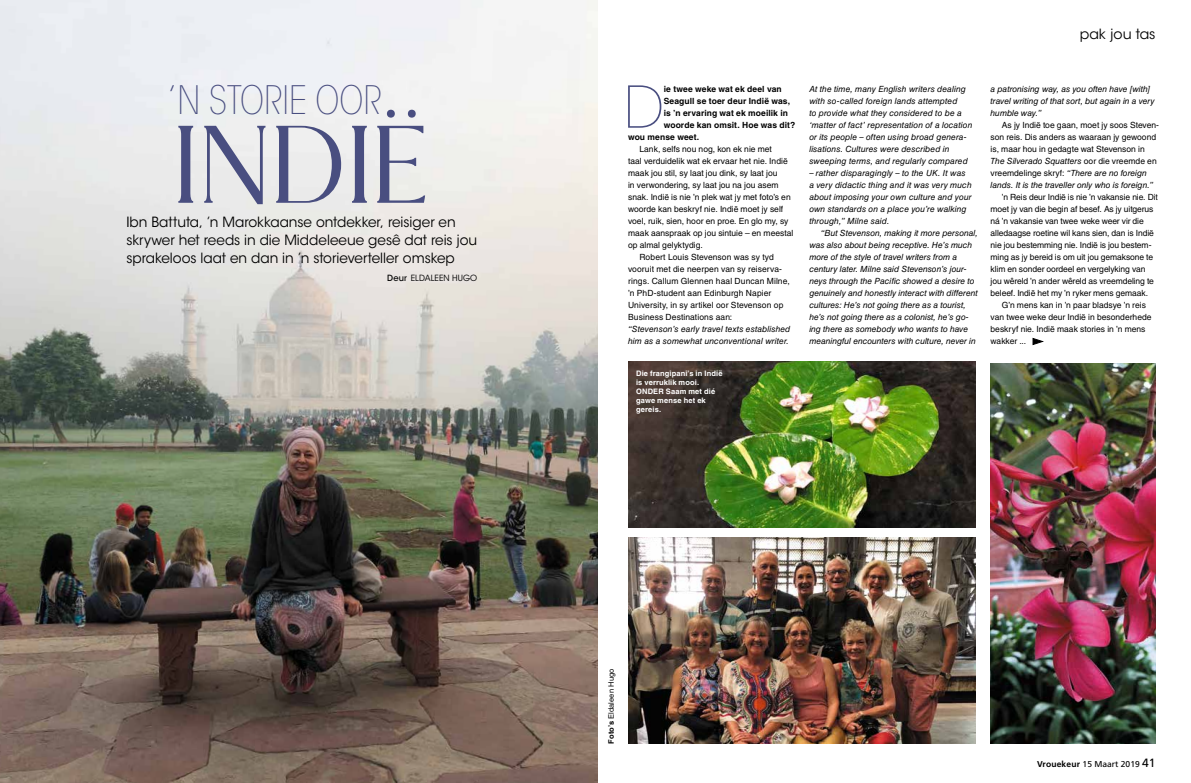
<style>
.page{position:relative;width:1191px;height:783px;background:#fff}
.page>*{position:absolute;margin:0;border:0;box-sizing:border-box;transform-origin:0 0}
.t1{font:119.3px "Thomas Mag";color:#494e80}
.t2{font:200 57.1px "ITC Avant Garde Std";color:#494e80}
.t3{font:200 condensed 38.9px "ITC Avant Garde Std";color:#494e80}
.t4{font:14px/18px "ITC Avant Garde Std";color:#000}
.t5{font:8.5px/12px "Helvetica LT Std";color:#000}
.t6{font:italic 8.5px/12px "Helvetica LT Std";color:#000}
.t7{font:700 8.5px "Helvetica LT Std";letter-spacing:.01em;color:#000}
.t8{font:8.5px "Frutiger LT Std";color:#000}
.t9{font:8.5px "ITC Avant Garde Std";letter-spacing:.015em;color:#000}
.t10{font:700 7.5px/9px "Helvetica LT Std";letter-spacing:.015em;color:#fff}
.t11{font:7.5px "Helvetica LT Std";letter-spacing:.015em;color:#000}
.s1{font-weight:500}
.s2{font-style:italic}
.s3{font-weight:700}
.s4{font-size:12px}
</style>
<div class="page">
<img style="left:0;top:0;width:597px;height:782px">
<img style="left:628px;top:537px;width:348px;height:206px">
<img style="left:990px;top:363px;width:165px;height:380px">
<img style="left:628px;top:362px;width:348px;height:165px">
<svg style="left:1032px;top:338px;width:10px;height:7px"></svg>
<h3 class="t3" style="left:167px;top:78px;width:216px">’N STORIE OOR</h3>
<h1 class="t1" style="left:174px;top:97px;width:259px">Indië</h1>
<h3 class="t4" style="left:126px;top:231px;width:352px">skrywer het reeds in die Middeleeue gesê dat reis jou sprakeloos laat en dan in ’n storieverteller omskep</h3>
<p class="t9" style="left:387px;top:273px;width:92px"><span class="s1">Deur</span> Eldalee n Hugo</p>
<h3 class="t4" style="left:126px;top:213px;width:331px">Ibn Battuta, ’n Marokkaanse ontdekker, reisiger en</h3>
<h3 class="t4" style="left:1079px;top:25px;width:77px">pak jou tas</h3>
<h2 class="t2" style="left:623px;top:74px;width:42px">D</h2>
<p class="t7" style="left:664px;top:83px;width:119px">ie twee weke wat ek deel van</p>
<p class="t7" style="left:664px;top:95px;width:128px">Seagull se toer deur Indië was,</p>
<p class="t7" style="left:664px;top:107px;width:126px">is ’n ervaring wat ek moeilik in</p>
<p class="t7" style="left:664px;top:119px;width:133px">woorde kan omsit. Hoe was dit?</p>
<p class="t7" style="left:628px;top:131px;width:73px">wou mense weet.</p>
<p class="t5" style="left:639px;top:143px;width:134px">Lank, selfs nou nog, kon ek nie met</p>
<p class="t5" style="left:628px;top:155px;width:161px">taal verduidelik wat ek ervaar het nie. Indië</p>
<p class="t5" style="left:628px;top:167px;width:151px">maak jou stil, sy laat jou dink, sy laat jou</p>
<p class="t5" style="left:628px;top:179px;width:152px">in verwondering, sy laat jou na jou asem</p>
<p class="t5" style="left:628px;top:191px;width:164px">snak. Indië is nie ’n plek wat jy met foto’s en</p>
<p class="t5" style="left:628px;top:203px;width:157px">woorde kan beskryf nie. Indië moet jy self</p>
<p class="t5" style="left:628px;top:215px;width:162px">voel, ruik, sien, hoor en proe. En glo my, sy</p>
<p class="t5" style="left:628px;top:227px;width:167px">maak aanspraak op jou sintuie – en meestal</p>
<p class="t5" style="left:628px;top:239px;width:76px">op almal gelyktydig.</p>
<p class="t5" style="left:639px;top:251px;width:136px">Robert Louis Stevenson was sy tyd</p>
<p class="t5" style="left:628px;top:263px;width:155px">vooruit met die neerpen van sy reiserva-</p>
<p class="t5" style="left:628px;top:275px;width:163px">rings. Callum Glennen haal Duncan Milne,</p>
<p class="t5" style="left:628px;top:287px;width:145px">’n PhD-student aan Edinburgh Napier</p>
<p class="t5" style="left:628px;top:299px;width:157px">University, in sy artikel oor Stevenson op</p>
<p class="t5" style="left:628px;top:311px;width:106px">Business Destinations aan:</p>
<p class="t6" style="left:628px;top:323px;width:164px">“Stevenson’s early travel texts established him as a somewhat unconventional writer.</p>
<p class="t10" style="left:636px;top:368px;width:88px">Die frangipani’s in Indië is verruklik mooi.<br>ONDER Saam met dié gawe mense het ek gereis.</p>
<p class="t6" style="left:809px;top:83px;width:165px">At the time, many English writers dealing with so-called foreign lands attempted<br>to provide what they considered to be a ‘matter of fact’ representation of a location or its people – often using broad genera&shy;lisations. Cultures were described in sweeping terms, and regularly compared</p>
<p class="t6" style="left:809px;top:167px;width:164px">– rather disparagingly – to the UK. It was a very didactic thing and it was very much about imposing your own culture and your own standards on a place you’re walking through,” Milne said.</p>
<p class="t6" style="left:809px;top:227px;width:170px;text-indent:11px">“But Stevenson, making it more personal, was also about being receptive. He’s much more of the style of travel writers from a century later. Milne said Stevenson’s jour&shy;neys through the Pacific showed a desire to genuinely and honestly interact with different cultures: He’s not going there as a tourist, he’s not going there as a colonist, he’s go&shy;ing there as somebody who wants to have meaningful encounters with culture, never in</p>
<p class="t6" style="left:990px;top:83px;width:166px">a patronising way, as you often have [with] travel writing of that sort, but again in a very humble way.”</p>
<p class="t5" style="left:990px;top:119px;width:170px;text-indent:11px">As jy Indië toe gaan, moet jy soos Steven&shy;son reis. Dis anders as waaraan jy gewoond is, maar hou in gedagte wat Stevenson in <span class="s2">The Silverado Squatters</span> oor die vreemde en vreemdelinge skryf: <span class="s2">“There are no foreign lands. It is the traveller only who is foreign.”</span></p>
<p class="t5" style="left:990px;top:191px;width:169px;text-indent:11px">’n Reis deur Indië is nie ’n vakansie nie. Dit moet jy van die begin af besef. As jy uitgerus ná ’n vakansie van twee weke weer vir die alledaagse roetine wil kans sien, dan is Indië nie jou bestemming nie. Indië is jou bestem&shy;ming as jy bereid is om uit jou gemaksone te klim en sonder oordeel en vergelyking van jou wêreld ’n ander wêreld as vreemdeling te beleef. Indië het my ’n ryker mens gemaak.</p>
<p class="t5" style="left:990px;top:299px;width:162px;text-indent:11px">G’n mens kan in ’n paar bladsye ’n reis van twee weke deur Indië in besonderhede beskryf nie. Indië maak stories in ’n mens wakker ...</p>
<p class="t11" style="left:607px;top:743px;width:76px;rotate:-90deg"><span class="s3">Foto’s</span> Eldaleen Hugo</p>
<p class="t8" style="left:1037px;top:759px;width:120px"><span class="s3">Vrouekeur</span> 15 Maart 2019 <span class="s4">41</span></p>
</div>
